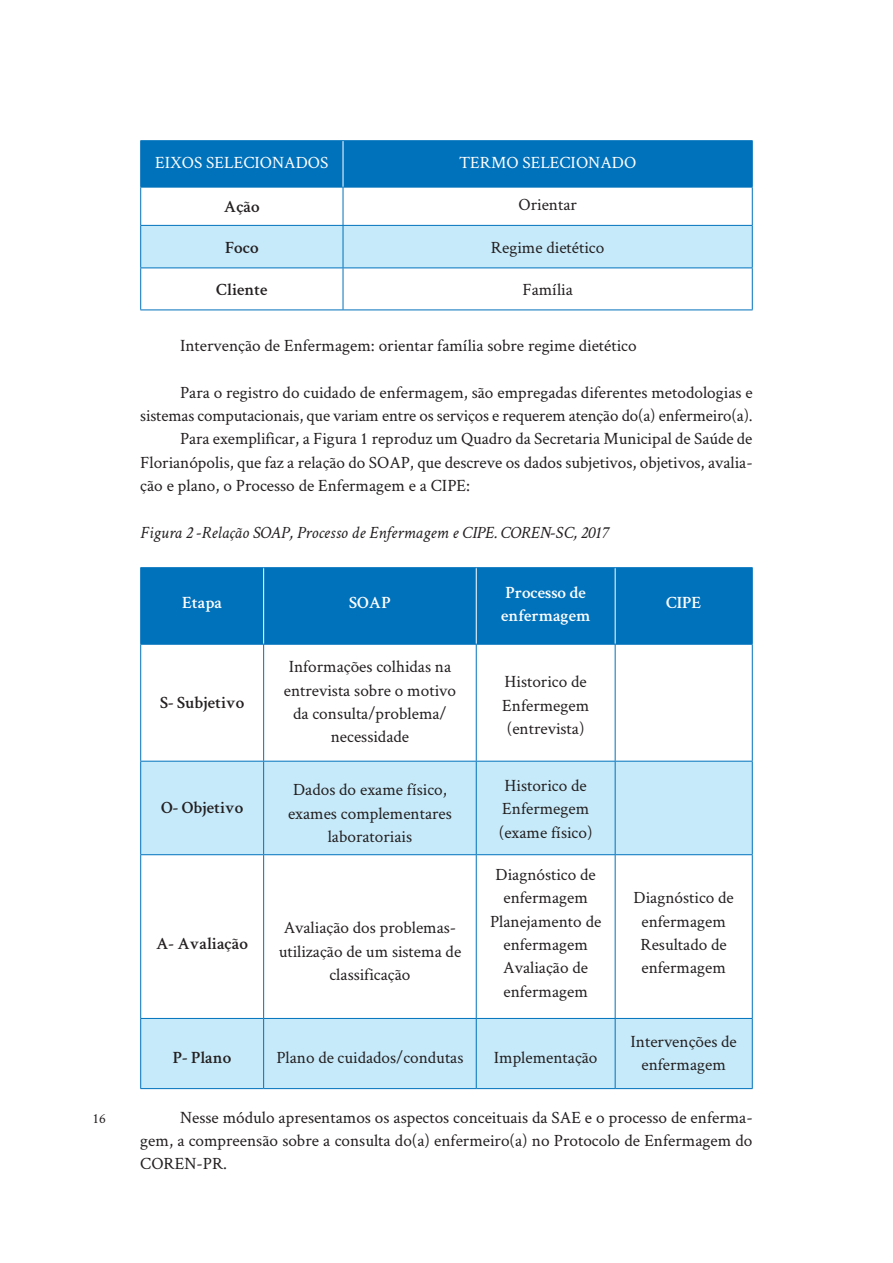
<style>
.page{position:relative;width:893px;height:1263px;background:#fff}
.page>*{position:absolute;margin:0;border:0;box-sizing:border-box;transform-origin:0 0}
.paragrafo{font:17.25px/23.4px "Crimson Text";color:#231f20;text-align:justify}
.intertitulo4{font:17.25px/23.4px "Crimson Text";color:#231f20;text-align:center}
.legendas{font:italic 17.25px "Crimson Text";color:#231f20}
.intertitulo4-2{font:600 17.25px "Crimson Text";color:#231f20}
.texto_recuadro{font:17.25px "Crimson Text";color:#fff}
.intertitulo4-3{font:600 17.25px/23.4px "Crimson Text";color:#fff}
.texto_recuadro-2{font:17.25px "Crimson Text";color:#231f20}
.texto_recuadro-3{font:600 17.25px "Crimson Text";color:#231f20}
.t1{font:14.25px "Crimson Text";color:#231f20}
</style>
<div class="page">
<div style="left:141px;top:141px;width:611px;height:46px;background:#0072bc"></div>
<div style="left:141px;top:226px;width:611px;height:41px;background:#c6eafa"></div>
<hr style="left:140px;top:140px;width:203px;height:1px;background:#0072bc">
<hr style="left:140px;top:141px;width:1px;height:46px;background:#0072bc">
<hr style="left:343px;top:140px;width:410px;height:1px;background:#0072bc">
<hr style="left:752px;top:141px;width:1px;height:46px;background:#0072bc">
<hr style="left:140px;top:187px;width:203px;height:1px;background:#0072bc">
<hr style="left:343px;top:187px;width:410px;height:1px;background:#0072bc">
<hr style="left:140px;top:187px;width:1px;height:38px;background:#0072bc">
<hr style="left:343px;top:187px;width:1px;height:38px;background:#0072bc">
<hr style="left:752px;top:187px;width:1px;height:38px;background:#0072bc">
<hr style="left:140px;top:225px;width:203px;height:1px;background:#0072bc">
<hr style="left:140px;top:226px;width:1px;height:41px;background:#0072bc">
<hr style="left:343px;top:225px;width:410px;height:1px;background:#0072bc">
<hr style="left:343px;top:226px;width:1px;height:41px;background:#0072bc">
<hr style="left:752px;top:226px;width:1px;height:41px;background:#0072bc">
<hr style="left:140px;top:267px;width:203px;height:1px;background:#0072bc">
<hr style="left:140px;top:268px;width:1px;height:42px;background:#0072bc">
<hr style="left:343px;top:267px;width:410px;height:1px;background:#0072bc">
<hr style="left:343px;top:268px;width:1px;height:42px;background:#0072bc">
<hr style="left:752px;top:268px;width:1px;height:42px;background:#0072bc">
<hr style="left:140px;top:310px;width:203px;height:1px;background:#0072bc">
<hr style="left:343px;top:310px;width:410px;height:1px;background:#0072bc">
<hr style="left:343px;top:141px;width:1px;height:46px;background:#fff">
<div style="left:141px;top:568px;width:611px;height:76px;background:#0072bc"></div>
<svg style="left:141px;top:762px;width:611px;height:326px;fill:#c6eafa"></svg>
<hr style="left:263px;top:568px;width:1px;height:76px;background:#fff">
<hr style="left:476px;top:568px;width:1px;height:76px;background:#fff">
<hr style="left:615px;top:568px;width:1px;height:76px;background:#fff">
<hr style="left:140px;top:567px;width:124px;height:1px;background:#0072bc">
<hr style="left:140px;top:568px;width:1px;height:76px;background:#0072bc">
<hr style="left:264px;top:567px;width:212px;height:1px;background:#0072bc">
<hr style="left:476px;top:567px;width:139px;height:1px;background:#0072bc">
<hr style="left:615px;top:567px;width:138px;height:1px;background:#0072bc">
<hr style="left:752px;top:568px;width:1px;height:76px;background:#0072bc">
<hr style="left:140px;top:644px;width:124px;height:1px;background:#0072bc">
<hr style="left:140px;top:645px;width:1px;height:116px;background:#0072bc">
<hr style="left:264px;top:644px;width:212px;height:1px;background:#0072bc">
<hr style="left:263px;top:645px;width:1px;height:116px;background:#0072bc">
<hr style="left:476px;top:644px;width:139px;height:1px;background:#0072bc">
<hr style="left:476px;top:645px;width:1px;height:116px;background:#0072bc">
<hr style="left:615px;top:644px;width:138px;height:1px;background:#0072bc">
<hr style="left:615px;top:645px;width:1px;height:116px;background:#0072bc">
<hr style="left:752px;top:645px;width:1px;height:116px;background:#0072bc">
<hr style="left:140px;top:761px;width:124px;height:1px;background:#0072bc">
<hr style="left:140px;top:761px;width:1px;height:93px;background:#0072bc">
<hr style="left:264px;top:761px;width:212px;height:1px;background:#0072bc">
<hr style="left:263px;top:761px;width:1px;height:93px;background:#0072bc">
<hr style="left:476px;top:761px;width:139px;height:1px;background:#0072bc">
<hr style="left:476px;top:761px;width:1px;height:93px;background:#0072bc">
<hr style="left:615px;top:761px;width:138px;height:1px;background:#0072bc">
<hr style="left:615px;top:761px;width:1px;height:93px;background:#0072bc">
<hr style="left:752px;top:761px;width:1px;height:93px;background:#0072bc">
<hr style="left:140px;top:854px;width:124px;height:1px;background:#0072bc">
<hr style="left:140px;top:855px;width:1px;height:163px;background:#0072bc">
<hr style="left:264px;top:854px;width:212px;height:1px;background:#0072bc">
<hr style="left:263px;top:855px;width:1px;height:163px;background:#0072bc">
<hr style="left:476px;top:854px;width:139px;height:1px;background:#0072bc">
<hr style="left:476px;top:855px;width:1px;height:163px;background:#0072bc">
<hr style="left:615px;top:854px;width:138px;height:1px;background:#0072bc">
<hr style="left:615px;top:855px;width:1px;height:163px;background:#0072bc">
<hr style="left:752px;top:855px;width:1px;height:163px;background:#0072bc">
<hr style="left:140px;top:1018px;width:124px;height:1px;background:#0072bc">
<hr style="left:140px;top:1019px;width:1px;height:69px;background:#0072bc">
<hr style="left:264px;top:1018px;width:212px;height:1px;background:#0072bc">
<hr style="left:263px;top:1019px;width:1px;height:69px;background:#0072bc">
<hr style="left:476px;top:1018px;width:139px;height:1px;background:#0072bc">
<hr style="left:476px;top:1019px;width:1px;height:69px;background:#0072bc">
<hr style="left:615px;top:1018px;width:138px;height:1px;background:#0072bc">
<hr style="left:615px;top:1019px;width:1px;height:69px;background:#0072bc">
<hr style="left:752px;top:1019px;width:1px;height:69px;background:#0072bc">
<hr style="left:140px;top:1088px;width:124px;height:1px;background:#0072bc">
<hr style="left:264px;top:1088px;width:212px;height:1px;background:#0072bc">
<hr style="left:476px;top:1088px;width:139px;height:1px;background:#0072bc">
<hr style="left:615px;top:1088px;width:138px;height:1px;background:#0072bc">
<p class="t1" style="left:92px;top:1108px;width:15px">16</p>
<p class="texto_recuadro" style="left:155px;top:151px;width:175px">EIXOS SELECIONADOS</p>
<p class="texto_recuadro" style="left:459px;top:151px;width:179px">TERMO SELECIONADO</p>
<p class="texto_recuadro-3" style="left:224px;top:194px;width:37px">Ação</p>
<p class="texto_recuadro-2" style="left:518px;top:193px;width:60px">Orientar</p>
<p class="texto_recuadro-3" style="left:225px;top:235px;width:35px">Foco</p>
<p class="texto_recuadro-2" style="left:491px;top:235px;width:115px">Regime dietético</p>
<p class="texto_recuadro-3" style="left:216px;top:277px;width:53px">Cliente</p>
<p class="texto_recuadro-2" style="left:522px;top:278px;width:52px">Família</p>
<p class="paragrafo" style="left:180px;top:333px;width:458px">Intervenção de Enfermagem: orientar família sobre regime dietético</p>
<p class="paragrafo" style="left:140px;top:380px;width:614px;text-align:right">Para o registro do cuidado de enfermagem, são empregadas diferentes metodologias e sistemas computacionais, que variam entre os serviços e requerem atenção do(a) enfermeiro(a).</p>
<p class="paragrafo" style="left:140px;top:426px;width:614px;text-indent:40px">Para exemplificar, a Figura 1 reproduz um Quadro da Secretaria Municipal de Saúde de Florianópolis, que faz a relação do SOAP, que descreve os dados subjetivos, objetivos, avalia&shy;ção e plano, o Processo de Enfermagem e a CIPE:</p>
<p class="legendas" style="left:140px;top:523px;width:470px">Figura 2 -Relação SOAP, Processo de Enfermagem e CIPE. COREN-SC, 2017</p>
<p class="intertitulo4-3" style="left:182px;top:590px;width:42px">Etapa</p>
<p class="intertitulo4-3" style="left:349px;top:590px;width:43px">SOAP</p>
<p class="intertitulo4-3" style="left:501px;top:579px;width:91px">Processo de enfermagem</p>
<p class="intertitulo4-3" style="left:666px;top:590px;width:37px">CIPE</p>
<p class="intertitulo4-2" style="left:160px;top:690px;width:86px">S- Subjetivo</p>
<p class="intertitulo4-2" style="left:161px;top:795px;width:84px">O- Objetivo</p>
<p class="intertitulo4-2" style="left:156px;top:931px;width:93px">A- Avaliação</p>
<p class="intertitulo4" style="left:284px;top:654px;width:174px">Informações colhidas na entrevista sobre o motivo da consulta/problema/ necessidade</p>
<p class="intertitulo4" style="left:502px;top:669px;width:88px;text-align:left">Historico de<br>Enfermegem</p>
<p class="intertitulo4" style="left:507px;top:716px;width:79px">(entrevista)</p>
<p class="intertitulo4" style="left:288px;top:777px;width:165px">Dados do exame físico, exames complementares laboratoriais</p>
<p class="intertitulo4" style="left:502px;top:773px;width:88px;text-align:left">Historico de<br>Enfermegem</p>
<p class="intertitulo4" style="left:499px;top:820px;width:95px">(exame físico)</p>
<p class="intertitulo4" style="left:279px;top:915px;width:184px">Avaliação dos problemas&shy;utilização de um sistema de classificação</p>
<p class="intertitulo4" style="left:496px;top:862px;width:102px">Diagnóstico de enfermagem</p>
<p class="intertitulo4" style="left:490px;top:909px;width:113px">Planejamento de enfermagem</p>
<p class="intertitulo4" style="left:503px;top:955px;width:86px;text-align:left">Avaliação de enfermagem</p>
<p class="intertitulo4" style="left:634px;top:885px;width:102px">Diagnóstico de enfermagem</p>
<p class="intertitulo4" style="left:641px;top:932px;width:88px;text-align:left">Resultado de enfermagem</p>
<p class="intertitulo4" style="left:631px;top:1029px;width:108px">Intervenções de enfermagem</p>
<p class="paragrafo" style="left:140px;top:1105px;width:614px;text-indent:40px">Nesse módulo apresentamos os aspectos conceituais da SAE e o processo de enferma&shy;gem, a compreensão sobre a consulta do(a) enfermeiro(a) no Protocolo de Enfermagem do COREN-PR.</p>
<p class="intertitulo4-2" style="left:173px;top:1045px;width:60px">P- Plano</p>
<p class="intertitulo4" style="left:276px;top:1045px;width:189px">Plano de cuidados/condutas</p>
<p class="intertitulo4" style="left:494px;top:1045px;width:105px">Implementação</p>
</div>
